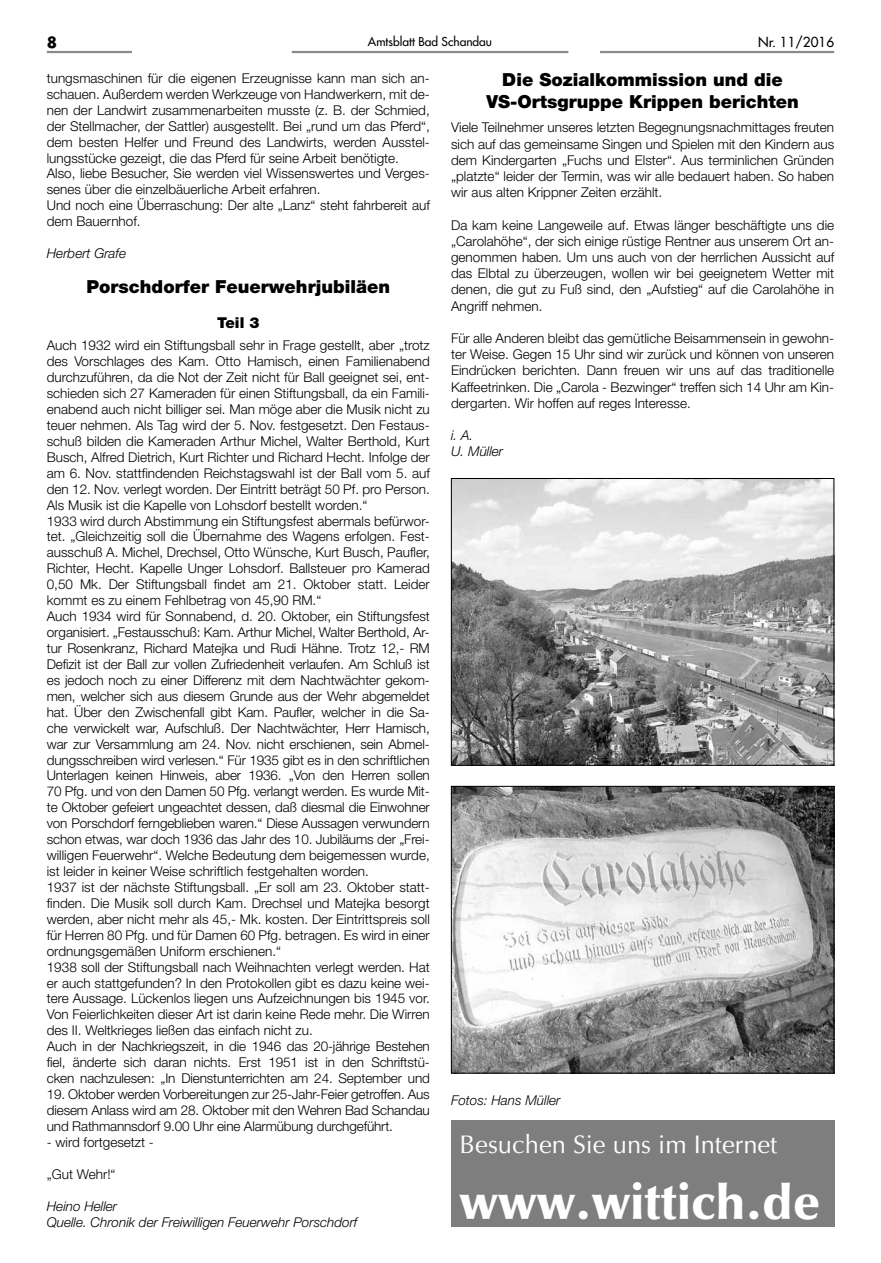
<style>
.page{position:relative;width:881px;height:1263px;background:#fff}
.page>*{position:absolute;margin:0;border:0;box-sizing:border-box;transform-origin:0 0}
.t1{font:900 49.5px "Optima LT";color:#fff}
.t2{font:25.5px "Optima LT";color:#fff}
.t3{font:900 18px/21.6px "Helvetica Neue LT";color:#000;text-align:center}
.t4{font:900 15px "Helvetica Neue LT";color:#000}
.t5{font:700 15px "Futura LT";color:#000}
.t6{font:300 13.5px/15.9px "Helvetica Neue LT";color:#000;text-align:justify}
.t7{font:italic 300 13.5px/15.9px "Helvetica Neue LT";color:#000}
.t8{font:13.5px "Futura LT";color:#000}
.t9{font:12px "Futura LT";color:#000}
</style>
<div class="page">
<hr style="left:291px;top:51px;width:277px;height:2px;background:#8c8986">
<hr style="left:47px;top:51px;width:85px;height:2px;background:#8c8986">
<hr style="left:600px;top:51px;width:233px;height:2px;background:#8c8986">
<img style="left:453px;top:480px;width:378px;height:283px">
<div style="left:451px;top:478px;width:382px;height:287px;border:1px solid #000"></div>
<img style="left:453px;top:788px;width:378px;height:283px">
<div style="left:451px;top:786px;width:382px;height:287px;border:1px solid #000"></div>
<div style="left:451px;top:1120px;width:382px;height:107px;background:#7e7e7e"></div>
<p class="t5" style="left:47px;top:33px;width:12px">8</p>
<p class="t9" style="left:368px;top:33px;width:126px">Amtsblatt Bad Schandau</p>
<p class="t8" style="left:757px;top:33px;width:78px">Nr. 11/2016</p>
<p class="t6" style="left:47px;top:70px;width:384px;text-align:left">tungsmaschinen für die eigenen Erzeugnisse kann man sich an&shy;schauen. Außerdem werden Werkzeuge von Handwerkern, mit de&shy;nen der Landwirt zusammenarbeiten musste (z. B. der Schmied, der Stellmacher, der Sattler) ausgestellt. Bei „rund um das Pferd“, dem besten Helfer und Freund des Landwirts, werden Ausstel&shy;lungsstücke gezeigt, die das Pferd für seine Arbeit benötigte.<br>Also, liebe Besucher, Sie werden viel Wissenswertes und Verges&shy;senes über die einzelbäuerliche Arbeit erfahren.<br>Und noch eine Überraschung: Der alte „Lanz“ steht fahrbereit auf dem Bauernhof.</p>
<p class="t7" style="left:47px;top:245px;width:81px">Herbert Grafe</p>
<h3 class="t3" style="left:87px;top:275px;width:305px">Porschdorfer Feuerwehrjubiläen</h3>
<p class="t4" style="left:217px;top:314px;width:44px">Teil 3</p>
<p class="t6" style="left:47px;top:337px;width:384px;text-align:left">Auch 1932 wird ein Stiftungsball sehr in Frage gestellt, aber „trotz des Vorschlages des Kam. Otto Hamisch, einen Familienabend durchzuführen, da die Not der Zeit nicht für Ball geeignet sei, ent&shy;schieden sich 27 Kameraden für einen Stiftungsball, da ein Famili&shy;enabend auch nicht billiger sei. Man möge aber die Musik nicht zu teuer nehmen. Als Tag wird der 5. Nov. festgesetzt. Den Festaus&shy;schuß bilden die Kameraden Arthur Michel, Walter Berthold, Kurt Busch, Alfred Dietrich, Kurt Richter und Richard Hecht. Infolge der am 6. Nov. stattfindenden Reichstagswahl ist der Ball vom 5. auf den 12. Nov. verlegt worden. Der Eintritt beträgt 50 Pf. pro Person.<br>Als Musik ist die Kapelle von Lohsdorf bestellt worden.“<br>1933 wird durch Abstimmung ein Stiftungsfest abermals befürwor&shy;tet. „Gleichzeitig soll die Übernahme des Wagens erfolgen. Fest&shy;ausschuß A. Michel, Drechsel, Otto Wünsche, Kurt Busch, Paufler, Richter, Hecht. Kapelle Unger Lohsdorf. Ballsteuer pro Kamerad 0,50 Mk. Der Stiftungsball findet am 21. Oktober statt. Leider kommt es zu einem Fehlbetrag von 45,90 RM.“<br>Auch 1934 wird für Sonnabend, d. 20. Oktober, ein Stiftungsfest organisiert. „Festausschuß: Kam. Arthur Michel, Walter Berthold, Ar&shy;tur Rosenkranz, Richard Matejka und Rudi Hähne. Trotz 12,- RM Defizit ist der Ball zur vollen Zufriedenheit verlaufen. Am Schluß ist es jedoch noch zu einer Differenz mit dem Nachtwächter gekom&shy;men, welcher sich aus diesem Grunde aus der Wehr abgemeldet hat. Über den Zwischenfall gibt Kam. Paufler, welcher in die Sa&shy;che verwickelt war, Aufschluß. Der Nachtwächter, Herr Hamisch, war zur Versammlung am 24. Nov. nicht erschienen, sein Abmel&shy;dungsschreiben wird verlesen.“ Für 1935 gibt es in den schriftlichen Unterlagen keinen Hinweis, aber 1936. „Von den Herren sollen 70 Pfg. und von den Damen 50 Pfg. verlangt werden. Es wurde Mit&shy;te Oktober gefeiert ungeachtet dessen, daß diesmal die Einwohner von Porschdorf ferngeblieben waren.“ Diese Aussagen verwundern schon etwas, war doch 1936 das Jahr des 10. Jubiläums der „Frei&shy;willigen Feuerwehr“. Welche Bedeutung dem beigemessen wurde, ist leider in keiner Weise schriftlich festgehalten worden.<br>1937 ist der nächste Stiftungsball. „Er soll am 23. Oktober statt&shy;finden. Die Musik soll durch Kam. Drechsel und Matejka besorgt werden, aber nicht mehr als 45,- Mk. kosten. Der Eintrittspreis soll für Herren 80 Pfg. und für Damen 60 Pfg. betragen. Es wird in einer ordnungsgemäßen Uniform erschienen.“<br>1938 soll der Stiftungsball nach Weihnachten verlegt werden. Hat er auch stattgefunden? In den Protokollen gibt es dazu keine wei&shy;tere Aussage. Lückenlos liegen uns Aufzeichnungen bis 1945 vor.<br>Von Feierlichkeiten dieser Art ist darin keine Rede mehr. Die Wirren des II. Weltkrieges ließen das einfach nicht zu.<br>Auch in der Nachkriegszeit, in die 1946 das 20-jährige Bestehen fiel, änderte sich daran nichts. Erst 1951 ist in den Schriftstü&shy;cken nachzulesen: „In Dienstunterrichten am 24. September und</p>
<p class="t6" style="left:47px;top:1086px;width:384px">19. Oktober werden Vorbereitungen zur 25-Jahr-Feier getroffen. Aus diesem Anlass wird am 28. Oktober mit den Wehren Bad Schandau und Rathmannsdorf 9.00 Uhr eine Alarmübung durchgeführt.</p>
<p class="t6" style="left:47px;top:1134px;width:109px">- wird fortgesetzt -</p>
<p class="t6" style="left:47px;top:1166px;width:70px">„Gut Wehr!“</p>
<p class="t7" style="left:47px;top:1198px;width:312px">Heino Heller<br>Quelle. Chronik der Freiwilligen Feuerwehr Porschdorf</p>
<h3 class="t3" style="left:486px;top:69px;width:314px">Die Sozialkommission und die<br>VS-Ortsgruppe Krippen berichten</h3>
<p class="t6" style="left:451px;top:119px;width:384px">Viele Teilnehmer unseres letzten Begegnungsnachmittages freuten sich auf das gemeinsame Singen und Spielen mit den Kindern aus dem Kindergarten „Fuchs und Elster“. Aus terminlichen Gründen „platzte“ leider der Termin, was wir alle bedauert haben. So haben wir aus alten Krippner Zeiten erzählt.</p>
<p class="t6" style="left:451px;top:216px;width:384px">Da kam keine Langeweile auf. Etwas länger beschäftigte uns die „Carolahöhe“, der sich einige rüstige Rentner aus unserem Ort an&shy;genommen haben. Um uns auch von der herrlichen Aussicht auf das Elbtal zu überzeugen, wollen wir bei geeignetem Wetter mit denen, die gut zu Fuß sind, den „Aufstieg“ auf die Carolahöhe in Angriff nehmen.</p>
<p class="t6" style="left:451px;top:330px;width:384px">Für alle Anderen bleibt das gemütliche Beisammensein in gewohn&shy;ter Weise. Gegen 15 Uhr sind wir zurück und können von unseren Eindrücken berichten. Dann freuen wir uns auf das traditionelle Kaffeetrinken. Die „Carola - Bezwinger“ treffen sich 14 Uhr am Kin&shy;dergarten. Wir hoffen auf reges Interesse.</p>
<p class="t7" style="left:451px;top:427px;width:54px">i. A.<br>U. Müller</p>
<p class="t7" style="left:451px;top:1091px;width:111px">Fotos: Hans Müller</p>
<h2 class="t2" style="left:459px;top:1130px;width:319px">Besuchen Sie uns im Internet</h2>
<h1 class="t1" style="left:459px;top:1173px;width:362px">www.wittich.de</h1>
</div>
